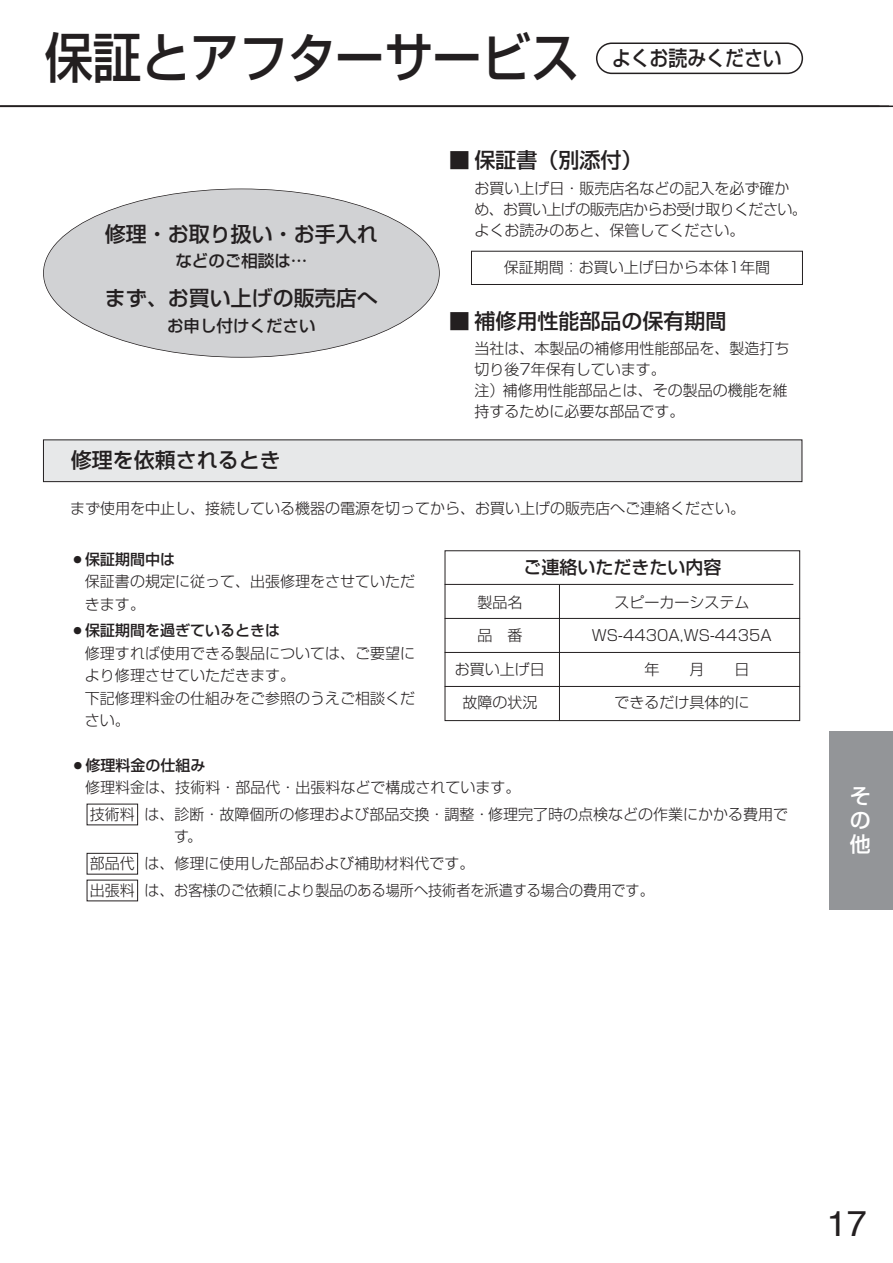
<style>
.page{position:relative;width:893px;height:1263px;background:#fff}
.page>*{position:absolute;margin:0;border:0;box-sizing:border-box;transform-origin:0 0}
.t1{font:54px "Shin Go Medium 90 msp RKSJ H";color:#231f20;scale:.9 1}
.t2{font:36px "Helvetica";color:#231f20}
.t3{font:21px "Shin Go Medium 90 msp RKSJ H";color:#231f20}
.t4{font:21px "Shin Go Medium 90 msp RKSJ H";color:#231f20;scale:.9 1}
.t5{font:21px/24px "Shin Go Medium 90 msp RKSJ H";color:#fff;text-align:justify}
.t6{font:18px "Shin Go Medium 90 msp RKSJ H";color:#231f20}
.t7{font:16.5px "Shin Go Medium 90 msp RKSJ H";color:#231f20}
.t8{font:15px/21px "Shin Go Light 90 msp RKSJ H";color:#231f20}
.t9{font:15px "Shin Go Medium 90 msp RKSJ H";color:#231f20}
</style>
<div class="page">
<hr style="left:1px;top:106px;width:892px;height:1px;background:#231f20">
<div style="left:829px;top:731px;width:64px;height:179px;background:#939598"></div>
<hr style="left:0;top:106px;width:889px;height:1px;background:#231f20">
<div style="left:44px;top:189px;width:395px;height:168px;background:#d1d2d4;border-radius:50%"></div>
<div style="left:44px;top:440px;width:757px;height:41px;background:#e7e8e9"></div>
<div style="left:43px;top:440px;width:759px;height:42px;border:1px solid #231f20"></div>
<div style="left:471px;top:251px;width:332px;height:34px;border:1px solid #231f20"></div>
<div style="left:87px;top:853px;width:51px;height:21px;border:1px solid #231f20"></div>
<div style="left:445px;top:550px;width:355px;height:171px;border:1px solid #231f20"></div>
<hr style="left:445px;top:584px;width:348px;height:1px;background:#231f20">
<hr style="left:445px;top:618px;width:355px;height:1px;background:#231f20">
<hr style="left:445px;top:652px;width:355px;height:1px;background:#231f20">
<hr style="left:445px;top:686px;width:355px;height:1px;background:#231f20">
<hr style="left:559px;top:585px;width:1px;height:136px;background:#231f20">
<svg style="left:596px;top:43px;width:207px;height:31px"></svg>
<h1 class="t1" style="left:45px;top:38px;width:596px">保証とアフターサービス</h1>
<h3 class="t4" style="left:612px;top:50px;width:191px">よくお読みください</h3>
<h3 class="t3" style="left:105px;top:226px;width:274px">修理・お取り扱い・お手入れ</h3>
<p class="t7" style="left:175px;top:255px;width:134px">などのご相談は…</p>
<h3 class="t3" style="left:105px;top:290px;width:275px">まず、お買い上げの販売店へ</h3>
<p class="t7" style="left:167px;top:319px;width:150px">お申し付けください</p>
<h3 class="t3" style="left:71px;top:453px;width:211px">修理を依頼されるとき</h3>
<h3 class="t3" style="left:449px;top:153px;width:195px">■ 保証書（別添付）</h3>
<p class="t8" style="left:474px;top:180px;width:334px">お買い上げ日・販売店名などの記入を必ず確かめ、お買い上げの販売店からお受け取りください。よくお読みのあと、保管してください。</p>
<p class="t8" style="left:504px;top:259px;width:268px">保証期間：お買い上げ日から本体1年間</p>
<h3 class="t3" style="left:449px;top:313px;width:279px">■ 補修用性能部品の保有期間</h3>
<p class="t8" style="left:474px;top:340px;width:317px">当社は、本製品の補修用性能部品を、製造打ち切り後7年保有しています。<br>注）補修用性能部品とは、その製品の機能を維持するために必要な部品です。</p>
<p class="t8" style="left:70px;top:499px;width:677px">まず使用を中止し、接続している機器の電源を切ってから、お買い上げの販売店へご連絡ください。</p>
<p class="t9" style="left:70px;top:553px;width:106px">○保証期間中は</p>
<p class="t8" style="left:85px;top:572px;width:331px;line-height:22.5px">保証書の規定に従って、出張修理をさせていただきます。</p>
<p class="t9" style="left:70px;top:625px;width:211px">○保証期間を過ぎているときは</p>
<p class="t8" style="left:85px;top:644px;width:331px;line-height:22.5px">修理すれば使用できる製品については、ご要望により修理させていただきます。<br>下記修理料金の仕組みをご参照のうえご相談ください。</p>
<p class="t9" style="left:70px;top:759px;width:136px">○修理料金の仕組み</p>
<p class="t8" style="left:144px;top:776px;width:645px;line-height:26.7px;text-indent:-59px">修理料金は、技術料・部品代・出張料などで構成されています。<br>は、診断・故障個所の修理および部品交換・調整・修理完了時の点検などの作業にかかる費用で</p>
<p class="t8" style="left:174px;top:828px;width:29px">す。</p>
<p class="t8" style="left:144px;top:855px;width:331px">は、修理に使用した部品および補助材料代です。</p>
<p class="t8" style="left:90px;top:882px;width:565px">出張料 は、お客様のご依頼により製品のある場所へ技術者を派遣する場合の費用です。</p>
<p class="t6" style="left:523px;top:560px;width:199px">ご連絡いただきたい内容</p>
<p class="t8" style="left:614px;top:594px;width:136px">スピーカーシステム</p>
<p class="t8" style="left:592px;top:627px;width:181px">WS-4430A,WS-4435A</p>
<p class="t8" style="left:477px;top:594px;width:46px">製品名</p>
<p class="t8" style="left:477px;top:627px;width:46px">品　番</p>
<p class="t8" style="left:455px;top:660px;width:91px">お買い上げ日</p>
<p class="t8" style="left:462px;top:694px;width:76px">故障の状況</p>
<p class="t8" style="left:614px;top:694px;width:136px">できるだけ具体的に</p>
<p class="t8" style="left:90px;top:806px;width:46px">技術料</p>
<p class="t8" style="left:90px;top:855px;width:46px">部品代</p>
<h3 class="t5" style="left:850px;top:787px;width:22px">その他</h3>
<h2 class="t2" style="left:827px;top:1209px;width:42px">17</h2>
</div>
